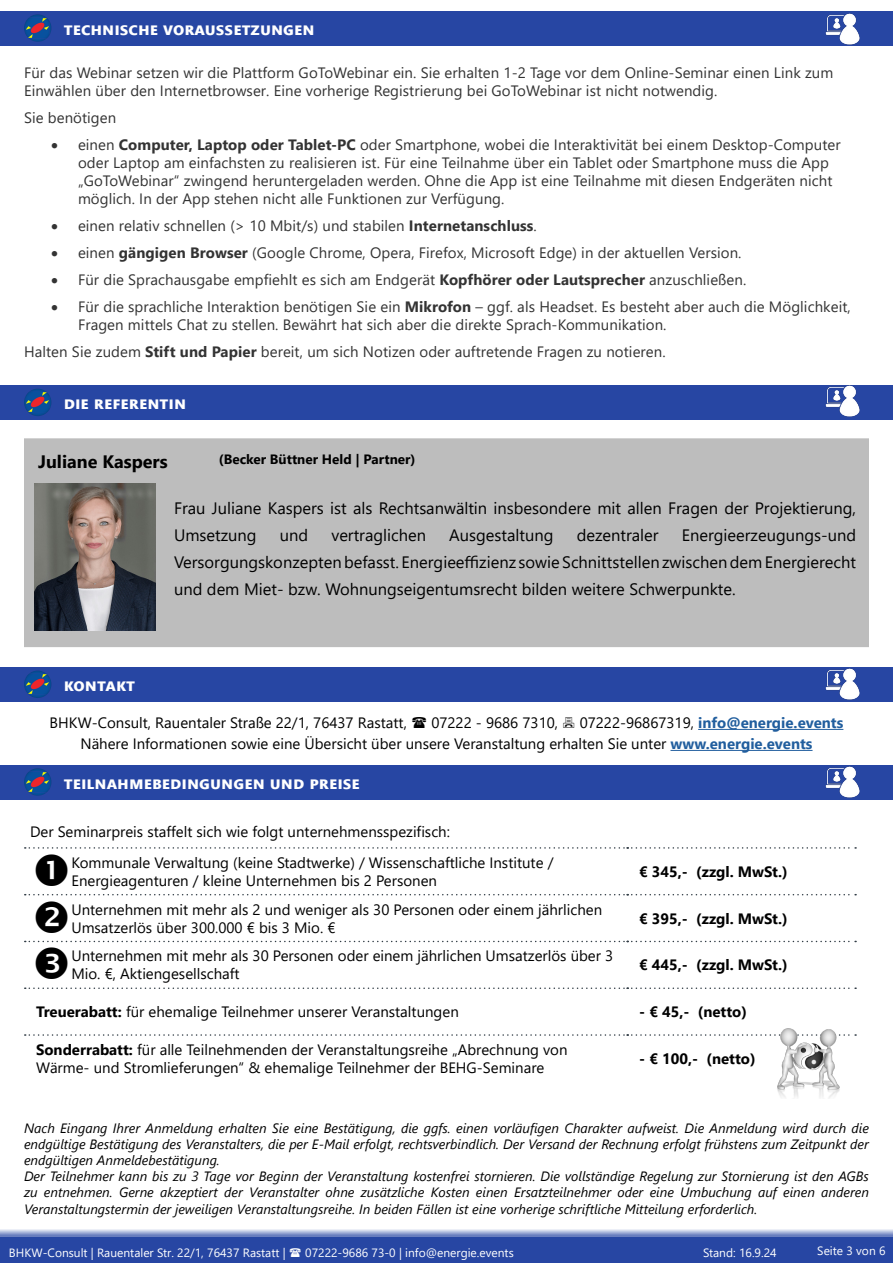
<style>
.page{position:relative;width:893px;height:1263px;background:#fff}
.page>*{position:absolute;margin:0;border:0;box-sizing:border-box;transform-origin:0 0}
.t1{font:700 18px "Segoe UI";color:#fff}
.t2{font:700 18px "Segoe UI";color:#000}
.t3{font:16.5px/27px "Segoe UI";color:#000}
.t4{font:15px/18px "Segoe UI";letter-spacing:.005em;color:#333}
.t5{font:15px/18px "Segoe UI";color:#000}
.t6{font:700 15px "Segoe UI";color:#000}
.t7{font:italic 13.5px/16.2px "Segoe UI";color:#000}
.t8{font:700 13.5px "Segoe UI";color:#000}
.t9{font:12px "Segoe UI";color:#fff}
.s1{font-weight:700}
.s2{font-weight:700;color:#215e9e}
</style>
<div class="page">
<div style="left:0;top:1237px;width:893px;height:26px;background:#2746a3"></div>
<div style="left:0;top:385px;width:893px;height:34px;background:#2746a3"></div>
<div style="left:12px;top:375px;width:54px;height:42px;background:#000;opacity:.34"></div>
<div style="left:0;top:11px;width:893px;height:34px;background:#2746a3"></div>
<div style="left:12px;top:1px;width:54px;height:42px;background:#000;opacity:.34"></div>
<img style="left:822px;top:13px;width:43px;height:33px">
<img style="left:822px;top:385px;width:43px;height:35px">
<hr style="left:698px;top:729px;width:145px;height:1px;background:#215e9e">
<hr style="left:670px;top:750px;width:142px;height:1px;background:#215e9e">
<div style="left:0;top:667px;width:893px;height:34px;background:#2746a3"></div>
<div style="left:12px;top:657px;width:54px;height:42px;background:#000;opacity:.34"></div>
<div style="left:0;top:765px;width:893px;height:34px;background:#2746a3"></div>
<div style="left:12px;top:755px;width:54px;height:42px;background:#000;opacity:.34"></div>
<svg style="left:25px;top:987px;width:831px;height:2px"></svg>
<svg style="left:25px;top:1034px;width:831px;height:2px"></svg>
<img style="left:822px;top:668px;width:43px;height:34px">
<img style="left:822px;top:766px;width:43px;height:34px">
<img style="left:775px;top:1028px;width:68px;height:70px">
<div style="left:25px;top:439px;width:843px;height:207px;background:#bdbdbd"></div>
<img style="left:35px;top:483px;width:121px;height:148px">
<svg style="left:0;top:1229px;width:893px;height:8px;background:#9fadd6"></svg>
<svg style="left:25px;top:847px;width:831px;height:2px"></svg>
<svg style="left:25px;top:894px;width:831px;height:2px"></svg>
<svg style="left:25px;top:941px;width:831px;height:2px"></svg>
<p class="t1" style="left:64px;top:11px;width:252px">Technische Voraussetzungen</p>
<p class="t4" style="left:24px;top:62px;width:811px">Für das Webinar setzen wir die Plattform GoToWebinar ein. Sie erhalten 1-2 Tage vor dem Online-Seminar einen Link zum<br>Einwählen über den Internetbrowser. Eine vorherige Registrierung bei GoToWebinar ist nicht notwendig.</p>
<p class="t4" style="left:24px;top:107px;width:94px">Sie benötigen</p>
<p class="t4" style="left:78px;top:134px;width:764px;text-indent:-27px">• einen <span class="s1">Computer, Laptop oder Tablet-PC</span> oder Smartphone, wobei die Interaktivität bei einem Desktop-Computer oder Laptop am einfachsten zu realisieren ist. Für eine Teilnahme über ein Tablet oder Smartphone muss die App „GoToWebinar“ zwingend heruntergeladen werden. Ohne die App ist eine Teilnahme mit diesen Endgeräten nicht möglich. In der App stehen nicht alle Funktionen zur Verfügung.</p>
<p class="t4" style="left:51px;top:215px;width:487px">• einen relativ schnellen (&gt; 10 Mbit/s) und stabilen <span class="s1">Internetanschluss</span>.</p>
<p class="t4" style="left:51px;top:242px;width:692px">• einen <span class="s1">gängigen Browser</span> (Google Chrome, Opera, Firefox, Microsoft Edge) in der aktuellen Version.</p>
<p class="t4" style="left:51px;top:269px;width:697px">• Für die Sprachausgabe empfiehlt es sich am Endgerät <span class="s1">Kopfhörer oder Lautsprecher</span> anzuschließen.</p>
<p class="t4" style="left:78px;top:296px;width:774px;text-indent:-27px">• Für die sprachliche Interaktion benötigen Sie ein <span class="s1">Mikrofon</span> – ggf. als Headset. Es besteht aber auch die Möglichkeit,<br>Fragen mittels Chat zu stellen. Bewährt hat sich aber die direkte Sprach-Kommunikation.</p>
<p class="t4" style="left:24px;top:341px;width:643px">Halten Sie zudem <span class="s1">Stift und Papier</span> bereit, um sich Notizen oder auftretende Fragen zu notieren.</p>
<p class="t1" style="left:64px;top:386px;width:124px">Die Referentin</p>
<p class="t2" style="left:38px;top:445px;width:131px">Juliane Kaspers</p>
<p class="t8" style="left:219px;top:446px;width:198px">(Becker Büttner Held | Partner)</p>
<p class="t3" style="left:174px;top:493px;width:684px">Frau Juliane Kaspers ist als Rechtsanwältin insbesondere mit allen Fragen der Projektierung,<br>Umsetzung</p>
<p class="t3" style="left:174px;top:520px;width:684px;text-align:justify;text-indent:508px">Energieerzeugungs-und Versorgungskonzepten befasst. Energieeffizienz sowie Schnittstellen zwischen dem Energierecht und dem Miet- bzw. Wohnungseigentumsrecht bilden weitere Schwerpunkte.</p>
<p class="t3" style="left:280px;top:520px;width:30px">und</p>
<p class="t3" style="left:331px;top:520px;width:96px">vertraglichen</p>
<p class="t3" style="left:449px;top:520px;width:106px">Ausgestaltung</p>
<p class="t3" style="left:577px;top:520px;width:83px">dezentraler</p>
<p class="t1" style="left:64px;top:667px;width:73px">Kontakt</p>
<p class="t5" style="left:50px;top:712px;width:359px">BHKW-Consult, Rauentaler Straße 22/1, 76437 Rastatt,</p>
<p class="t5" style="left:431px;top:712px;width:128px">07222 - 9686 7310,</p>
<p class="t5" style="left:80px;top:711px;width:764px;line-height:21px;text-indent:499px">07222-96867319, <span class="s2">info@energie.events<br></span>Nähere Informationen sowie eine Übersicht über unsere Veranstaltung erhalten Sie unter <span class="s2">www.energie.events</span></p>
<p class="t1" style="left:64px;top:765px;width:298px">Teilnahmebedingungen und preise</p>
<p class="t5" style="left:71px;top:814px;width:484px;line-height:31px;text-indent:-41px">Der Seminarpreis staffelt sich wie folgt unternehmensspezifisch:<br>Kommunale Verwaltung (keine Stadtwerke) / Wissenschaftliche Institute /</p>
<p class="t5" style="left:71px;top:870px;width:367px">Energieagenturen / kleine Unternehmen bis 2 Personen</p>
<p class="t6" style="left:639px;top:857px;width:150px">€ 345,- (zzgl. MwSt.)</p>
<p class="t5" style="left:71px;top:899px;width:532px">Unternehmen mit mehr als 2 und weniger als 30 Personen oder einem jährlichen<br>Umsatzerlös über 300.000 € bis 3 Mio. €</p>
<p class="t6" style="left:639px;top:904px;width:150px">€ 395,- (zzgl. MwSt.)</p>
<p class="t5" style="left:71px;top:946px;width:543px">Unternehmen mit mehr als 30 Personen oder einem jährlichen Umsatzerlös über 3<br>Mio. €, Aktiengesellschaft</p>
<p class="t6" style="left:639px;top:951px;width:150px">€ 445,- (zzgl. MwSt.)</p>
<p class="t5" style="left:36px;top:1001px;width:424px"><span class="s1">Treuerabatt:</span> für ehemalige Teilnehmer unserer Veranstaltungen</p>
<p class="t6" style="left:639px;top:998px;width:109px">- € 45,- (netto)</p>
<p class="t5" style="left:36px;top:1039px;width:533px"><span class="s1">Sonderrabatt:</span> für alle Teilnehmenden der Veranstaltungsreihe „Abrechnung von<br>Wärme- und Stromlieferungen“ &amp; ehemalige Teilnehmer der BEHG-Seminare</p>
<p class="t6" style="left:639px;top:1044px;width:118px">- € 100,- (netto)</p>
<p class="t7" style="left:24px;top:1117px;width:846px">Nach Eingang Ihrer Anmeldung erhalten Sie eine Bestätigung, die ggfs. einen vorläufigen Charakter aufweist. Die Anmeldung wird durch die endgültige Bestätigung des Veranstalters, die per E-Mail erfolgt, rechtsverbindlich. Der Versand der Rechnung erfolgt frühstens zum Zeitpunkt der endgültigen Anmeldebestätigung.<br>Der Teilnehmer kann bis zu 3 Tage vor Beginn der Veranstaltung kostenfrei stornieren. Die vollständige Regelung zur Stornierung ist den AGBs zu entnehmen. Gerne akzeptiert der Veranstalter ohne zusätzliche Kosten einen Ersatzteilnehmer oder eine Umbuchung auf einen anderen Veranstaltungstermin der jeweiligen Veranstaltungsreihe. In beiden Fällen ist eine vorherige schriftliche Mitteilung erforderlich.</p>
<p class="t9" style="left:9px;top:1241px;width:278px">BHKW-Consult | Rauentaler Str. 22/1, 76437 Rastatt |</p>
<p class="t9" style="left:305px;top:1241px;width:210px">07222-9686 73-0 | info@energie.events</p>
<p class="t9" style="left:817px;top:1239px;width:70px">Seite 3 von 6</p>
<p class="t9" style="left:703px;top:1241px;width:75px">Stand: 16.9.24</p>
</div>
